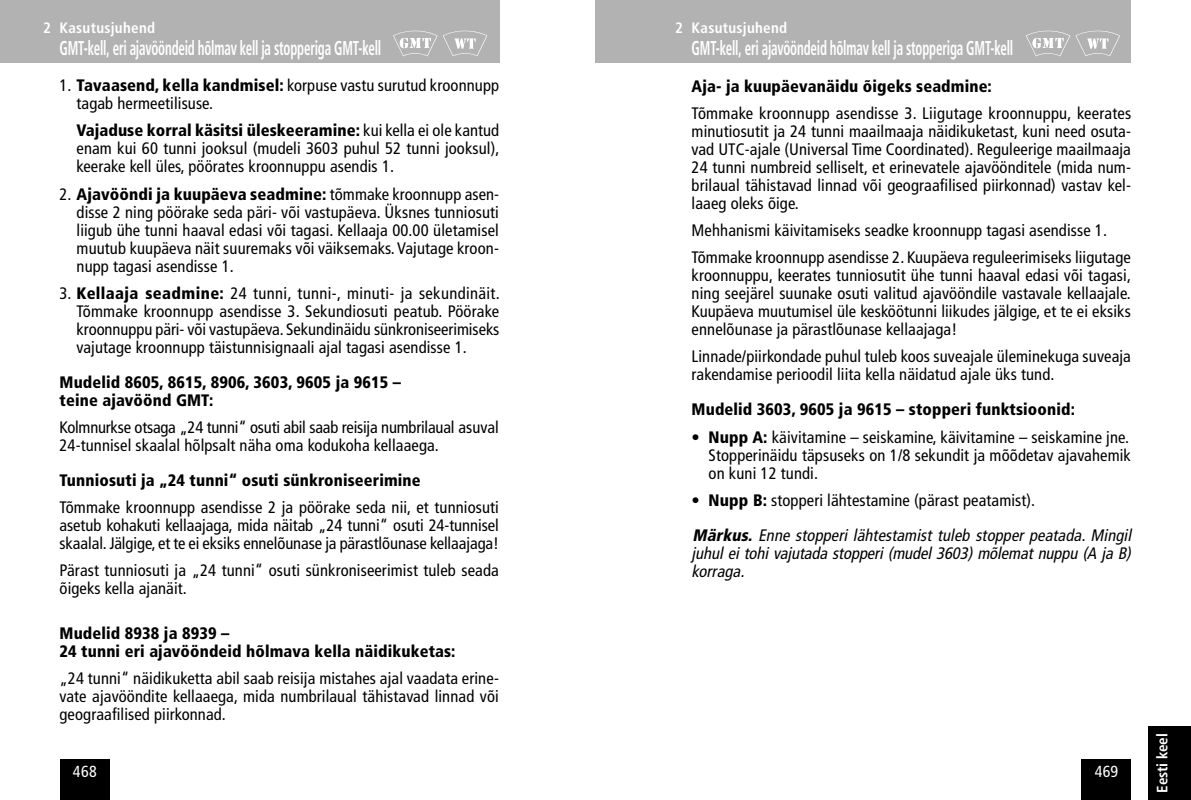
<style>
.page{position:relative;width:1191px;height:800px;background:#fff}
.page>*{position:absolute;margin:0;border:0;box-sizing:border-box;transform-origin:0 0}
.t1{font:700 condensed 20px "Frutiger LT Std";letter-spacing:-.015em;color:#fff;scale:.65 1}
.t2{font:condensed 16.6px/18px "Frutiger LT Std";letter-spacing:.005em;color:#000;text-align:justify}
.t3{font:900 condensed 16.6px/18px "Frutiger LT Std";letter-spacing:.01em;color:#000}
.t4{font:italic condensed 16.6px/35px "Frutiger LT Std";color:#000}
.t5{font:condensed 16.6px/18px "Frutiger LT Std";letter-spacing:-.015em;color:#000}
.t6{font:condensed 16px "Frutiger LT Std";letter-spacing:.03em;color:#fff}
.t7{font:700 condensed 15px "Frutiger LT Std";letter-spacing:.02em;color:#fff}
.t8{font:700 condensed 15px "Frutiger LT Std";letter-spacing:-.01em;color:#fff}
.s1{font-weight:900}
.s2{font-style:normal}
.s3{font-weight:900;font-style:normal}
</style>
<div class="page">
<div style="left:1081px;top:759px;width:50px;height:40px;background:#000"></div>
<div style="left:60px;top:759px;width:50px;height:40px;background:#000"></div>
<div style="left:1148px;top:726px;width:43px;height:73px;background:#000"></div>
<div style="left:0;top:0;width:499px;height:62px;background:#b3b2b2"></div>
<svg style="left:443px;top:31px;width:44px;height:25px"></svg>
<svg style="left:393px;top:31px;width:44px;height:25px"></svg>
<div style="left:595px;top:0;width:536px;height:62px;background:#b3b2b2"></div>
<svg style="left:1026px;top:31px;width:94px;height:25px"></svg>
<p class="t7" style="left:43px;top:19px;width:9px">2</p>
<p class="t7" style="left:60px;top:18px;width:97px">Kasutusjuhend</p>
<p class="t1" style="left:60px;top:36px;width:496px">GMT-kell, eri ajavööndeid hõlmav kell ja stopperiga GMT-kell</p>
<p class="t2" style="left:77px;top:77px;width:424px;text-indent:-17px">1. <span class="s1">Tavaasend, kella kandmisel:</span> korpuse vastu surutud kroonnupp tagab hermeetilisuse.</p>
<p class="t2" style="left:77px;top:122px;width:424px"><span class="s1">Vajaduse korral käsitsi üleskeeramine:</span> kui kella ei ole kantud enam kui 60 tunni jooksul (mudeli 3603 puhul 52 tunni jooksul), keerake kell üles, pöörates kroonnuppu asendis 1.</p>
<p class="t2" style="left:77px;top:185px;width:424px;text-indent:-17px">2. <span class="s1">Ajavööndi ja kuupäeva seadmine:</span> tõmmake kroonnupp asen&shy;disse 2 ning pöörake seda päri- või vastupäeva. Üksnes tunniosuti liigub ühe tunni haaval edasi või tagasi. Kellaaja 00.00 ületamisel muutub kuupäeva näit suuremaks või väiksemaks. Vajutage kroon&shy;nupp tagasi asendisse 1.</p>
<p class="t2" style="left:77px;top:284px;width:425px;text-indent:-17px">3. <span class="s1">Kellaaja seadmine:</span> 24 tunni, tunni-, minuti- ja sekundinäit.<br>Tõmmake kroonnupp asendisse 3. Sekundiosuti peatub. Pöörake kroonnuppu päri- või vastupäeva. Sekundinäidu sünkroniseerimiseks vajutage kroonnupp täistunnisignaali ajal tagasi asendisse 1.</p>
<p class="t3" style="left:60px;top:373px;width:343px">Mudelid 8605, 8615, 8906, 3603, 9605 ja 9615 – teine ajavöönd GMT:</p>
<p class="t5" style="left:60px;top:418px;width:441px">Kolmnurkse otsaga „24 tunni“ osuti abil saab reisija numbrilaual asuval<br>24-tunnisel skaalal hõlpsalt näha oma kodukoha kellaaega.</p>
<p class="t3" style="left:60px;top:471px;width:363px">Tunniosuti ja „24 tunni“ osuti sünkroniseerimine</p>
<p class="t2" style="left:60px;top:498px;width:441px">Tõmmake kroonnupp asendisse 2 ja pöörake seda nii, et tunniosuti asetub kohakuti kellaajaga, mida näitab „24 tunni“ osuti 24-tunnisel skaalal. Jälgige, et te ei eksiks ennelõunase ja pärastlõunase kellaajaga!</p>
<p class="t2" style="left:60px;top:561px;width:441px">Pärast tunniosuti ja „24 tunni“ osuti sünkroniseerimist tuleb seada õigeks kella ajanäit.</p>
<p class="t3" style="left:60px;top:624px;width:397px">Mudelid 8938 ja 8939 –<br>24 tunni eri ajavööndeid hõlmava kella näidikuketas:</p>
<p class="t2" style="left:60px;top:669px;width:441px">„24 tunni“ näidikuketta abil saab reisija mistahes ajal vaadata erine&shy;vate ajavööndite kellaaega, mida numbrilaual tähistavad linnad või geograafilised piirkonnad.</p>
<p class="t7" style="left:675px;top:18px;width:113px">2 Kasutusjuhend</p>
<p class="t1" style="left:691px;top:36px;width:496px">GMT-kell, eri ajavööndeid hõlmav kell ja stopperiga GMT-kell</p>
<p class="t3" style="left:691px;top:77px;width:302px">Aja- ja kuupäevanäidu õigeks seadmine:</p>
<p class="t2" style="left:691px;top:104px;width:441px">Tõmmake kroonnupp asendisse 3. Liigutage kroonnuppu, keerates minutiosutit ja 24 tunni maailmaaja näidikuketast, kuni need osuta&shy;vad UTC-ajale (Universal Time Coordinated). Reguleerige maailmaaja 24 tunni numbreid selliselt, et erinevatele ajavöönditele (mida num&shy;brilaual tähistavad linnad või geograafilised piirkonnad) vastav kel&shy;laaeg oleks õige.</p>
<p class="t2" style="left:691px;top:217px;width:441px;line-height:27px">Mehhanismi käivitamiseks seadke kroonnupp tagasi asendisse 1.<br>Tõmmake kroonnupp asendisse 2. Kuupäeva reguleerimiseks liigutage</p>
<p class="t2" style="left:691px;top:266px;width:441px">kroonnuppu, keerates tunniosutit ühe tunni haaval edasi või tagasi, ning seejärel suunake osuti valitud ajavööndile vastavale kellaajale.<br>Kuupäeva muutumisel üle kesköötunni liikudes jälgige, et te ei eksiks ennelõunase ja pärastlõunase kellaajaga!</p>
<p class="t2" style="left:691px;top:347px;width:441px">Linnade/piirkondade puhul tuleb koos suveajale üleminekuga suveaja rakendamise perioodil liita kella näidatud ajale üks tund.</p>
<p class="t3" style="left:691px;top:400px;width:385px">Mudelid 3603, 9605 ja 9615 – stopperi funktsioonid:</p>
<p class="t2" style="left:708px;top:428px;width:424px;text-indent:-17px">• <span class="s1">Nupp A:</span> käivitamine – seiskamine, käivitamine – seiskamine jne.<br>Stopperinäidu täpsuseks on 1/8 sekundit ja mõõdetav ajavahemik on kuni 12 tundi.</p>
<p class="t4" style="left:691px;top:482px;width:445px"><span class="s2">•</span> <span class="s3">Nupp B:</span> <span class="s2">stopperi lähtestamine (pärast peatamist).<br></span><span class="s1">Märkus.</span> Enne stopperi lähtestamist tuleb stopper peatada. Mingil</p>
<p class="t4" style="left:691px;top:544px;width:444px;line-height:18px">juhul ei tohi vajutada stopperi (mudel 3603) mõlemat nuppu (A ja B) korraga.</p>
<p class="t6" style="left:73px;top:762px;width:26px">468</p>
<p class="t6" style="left:1094px;top:762px;width:25px">469</p>
<p class="t8" style="left:1153px;top:792px;width:61px;rotate:-90deg">Eesti keel</p>
</div>
